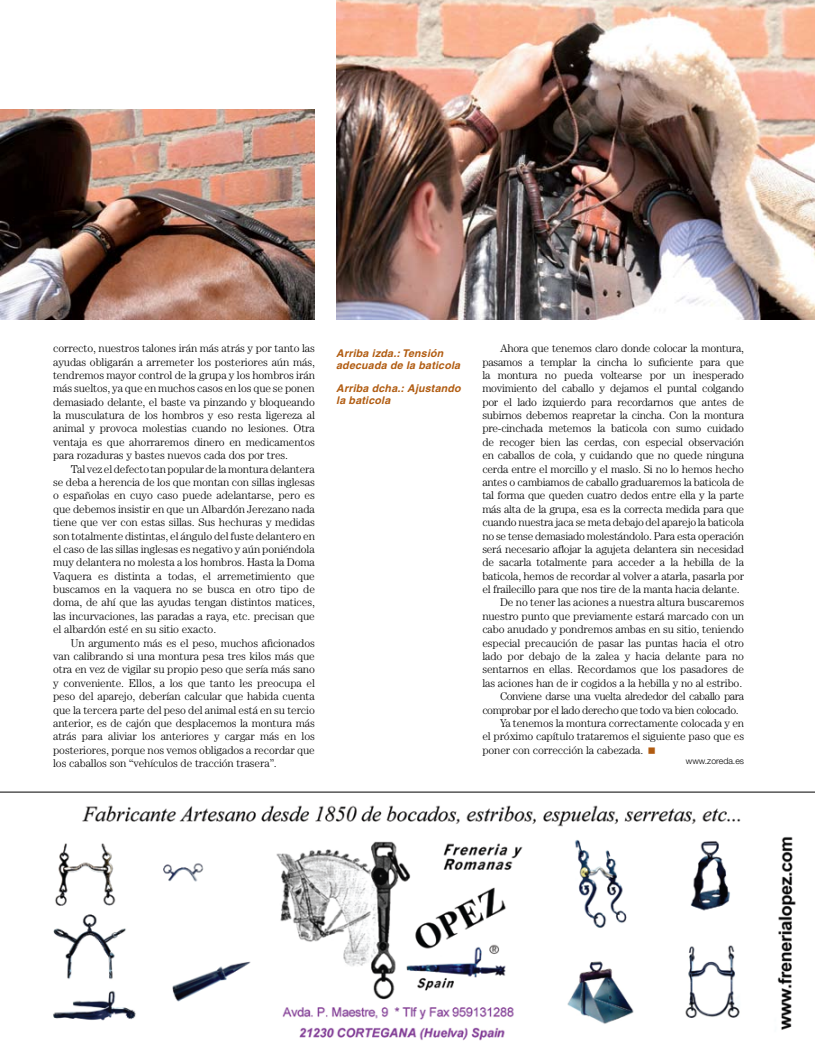
<style>
.page{position:relative;width:815px;height:1053px;background:#fff}
.page>*{position:absolute;margin:0;border:0;box-sizing:border-box;transform-origin:0 0}
.t1{font:300 11.25px/13.4px "Century";letter-spacing:-.02em;color:#000;text-align:justify}
.t2{font:300 11.25px "Century";letter-spacing:-.04em;color:#000}
.t3{font:italic 700 10.62px/11.9px "Helvetica";letter-spacing:.02em;color:#b15c11}
.t4{font:300 8.75px "Helvetica Neue";color:#000}
</style>
<div class="page">
<img style="left:53px;top:805px;width:743px;height:236px">
<hr style="left:0;top:791px;width:815px;height:1px;background:#000">
<img style="left:0;top:110px;width:315px;height:209px">
<img style="left:336px;top:0;width:479px;height:319px">
<p class="t1" style="left:53px;top:341px;width:263px">correcto, nuestros talones irán más atrás y por tanto las ayudas obligarán a arremeter los posteriores aún más, tendremos mayor control de la grupa y los hombros irán más sueltos, ya que en muchos casos en los que se ponen demasiado delante, el baste va pinzando y bloqueando la musculatura de los hombros y eso resta ligereza al animal y provoca molestias cuando no lesiones. Otra ventaja es que ahorraremos dinero en medicamentos para rozaduras y bastes nuevos cada dos por tres.</p>
<p class="t1" style="left:53px;top:462px;width:263px;text-indent:18px">Tal vez el defecto tan popular de la montura delantera se deba a herencia de los que montan con sillas inglesas o españolas en cuyo caso puede adelantarse, pero es que debemos insistir en que un Albardón Jerezano nada tiene que ver con estas sillas. Sus hechuras y medidas son totalmente distintas, el ángulo del fuste delantero en el caso de las sillas inglesas es negativo y aún poniéndola muy delantera no molesta a los hombros. Hasta la Doma Vaquera es distinta a todas, el arremetimiento que buscamos en la vaquera no se busca en otro tipo de doma, de ahí que las ayudas tengan distintos matices, las incurvaciones, las paradas a raya, etc. precisan que el albardón esté en su sitio exacto.</p>
<p class="t1" style="left:53px;top:636px;width:263px;text-indent:18px">Un argumento más es el peso, muchos aficionados van calibrando si una montura pesa tres kilos más que otra en vez de vigilar su propio peso que sería más sano y conveniente. Ellos, a los que tanto les preocupa el peso del aparejo, deberían calcular que habida cuenta que la tercera parte del peso del animal está en su tercio anterior, es de cajón que desplacemos la montura más atrás para aliviar los anteriores y cargar más en los posteriores, porque nos vemos obligados a recordar que los caballos son “vehículos de tracción trasera”.</p>
<p class="t3" style="left:336px;top:347px;width:125px">Arriba izda.: Tensión adecuada de la baticola</p>
<p class="t3" style="left:336px;top:382px;width:126px">Arriba dcha.: Ajustando la baticola</p>
<p class="t1" style="left:500px;top:341px;width:246px">Ahora que tenemos claro donde colocar la montura,</p>
<p class="t1" style="left:482px;top:355px;width:263px">pasamos a templar la cincha lo suficiente para que</p>
<p class="t1" style="left:482px;top:368px;width:263px">la montura no pueda voltearse por un inesperado</p>
<p class="t1" style="left:482px;top:381px;width:263px">movimiento del caballo y dejamos el puntal colgando</p>
<p class="t1" style="left:482px;top:395px;width:263px">por el lado izquierdo para recordarnos que antes de</p>
<p class="t1" style="left:482px;top:408px;width:263px">subirnos debemos reapretar la cincha. Con la montura</p>
<p class="t1" style="left:482px;top:421px;width:263px">pre-cinchada metemos la baticola con sumo cuidado</p>
<p class="t1" style="left:482px;top:435px;width:263px">de recoger bien las cerdas, con especial observación</p>
<p class="t1" style="left:482px;top:448px;width:263px">en caballos de cola, y cuidando que no quede ninguna</p>
<p class="t1" style="left:482px;top:462px;width:263px">cerda entre el morcillo y el maslo. Si no lo hemos hecho</p>
<p class="t1" style="left:482px;top:475px;width:263px">antes o cambiamos de caballo graduaremos la baticola de</p>
<p class="t1" style="left:482px;top:488px;width:263px">tal forma que queden cuatro dedos entre ella y la parte</p>
<p class="t1" style="left:482px;top:502px;width:263px">más alta de la grupa, esa es la correcta medida para que</p>
<p class="t1" style="left:482px;top:515px;width:263px">cuando nuestra jaca se meta debajo del aparejo la baticola</p>
<p class="t1" style="left:482px;top:529px;width:263px">no se tense demasiado molestándolo. Para esta operación</p>
<p class="t1" style="left:482px;top:542px;width:263px">será necesario aflojar la agujeta delantera sin necesidad</p>
<p class="t1" style="left:482px;top:555px;width:263px">de sacarla totalmente para acceder a la hebilla de la</p>
<p class="t1" style="left:482px;top:569px;width:263px">baticola, hemos de recordar al volver a atarla, pasarla por</p>
<p class="t1" style="left:482px;top:582px;width:259px">el frailecillo para que nos tire de la manta hacia delante.</p>
<p class="t1" style="left:500px;top:595px;width:246px">De no tener las aciones a nuestra altura buscaremos</p>
<p class="t1" style="left:482px;top:609px;width:263px">nuestro punto que previamente estará marcado con un</p>
<p class="t1" style="left:482px;top:622px;width:263px">cabo anudado y pondremos ambas en su sitio, teniendo</p>
<p class="t1" style="left:482px;top:636px;width:263px">especial precaución de pasar las puntas hacia el otro</p>
<p class="t1" style="left:482px;top:649px;width:263px">lado por debajo de la zalea y hacia delante para no</p>
<p class="t1" style="left:482px;top:662px;width:263px">sentarnos en ellas. Recordamos que los pasadores de</p>
<p class="t1" style="left:482px;top:676px;width:261px">las aciones han de ir cogidos a la hebilla y no al estribo.</p>
<p class="t2" style="left:500px;top:689px;width:246px">Conviene darse una vuelta alrededor del caballo para</p>
<p class="t2" style="left:482px;top:703px;width:258px">comprobar por el lado derecho que todo va bien colocado.</p>
<p class="t1" style="left:500px;top:716px;width:246px">Ya tenemos la montura correctamente colocada y en</p>
<p class="t1" style="left:482px;top:729px;width:263px">el próximo capítulo trataremos el siguiente paso que es</p>
<p class="t1" style="left:482px;top:743px;width:163px">poner con corrección la cabezada.</p>
<p class="t4" style="left:686px;top:755px;width:60px">www.zoreda.es</p>
</div>
